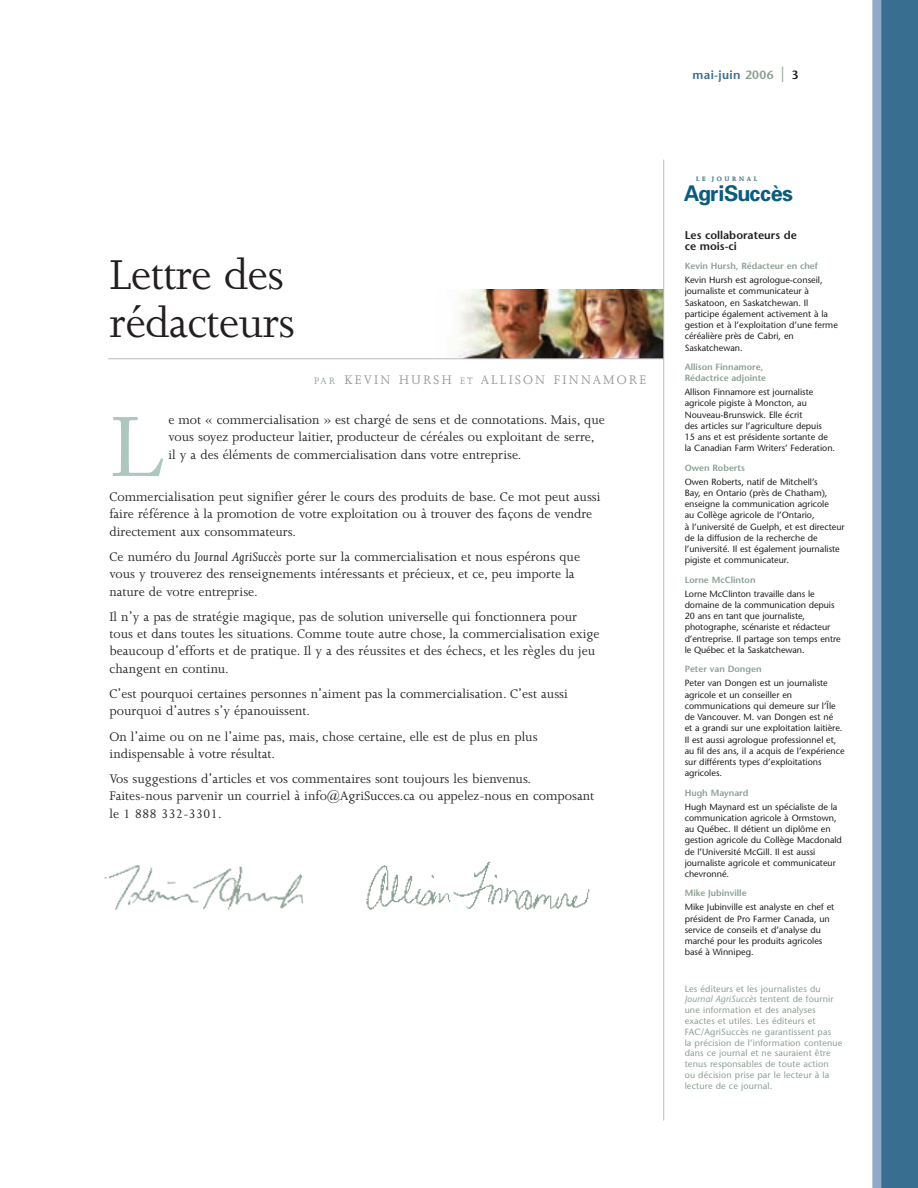
<style>
.page{position:relative;width:918px;height:1188px;background:#fff}
.page>*{position:absolute;margin:0;border:0;box-sizing:border-box;transform-origin:0 0}
.t1{font:82.95px "Adobe Caslon";color:#adc7bc}
.t2{font:48px/48px "Joanna";letter-spacing:-.015em;color:#231f20}
.t3{font:700 21.6px "Univers";letter-spacing:-.03em;color:#0a5c7d}
.t4{font:14.25px/17.2px "Joanna";color:#231f20}
.t5{font:14.25px "Joanna";letter-spacing:.155em;color:#939598}
.t6{font:600 12px "Stone Sans";letter-spacing:.03em;color:#386e8f}
.t7{font:600 11.25px/11.2px "Stone Sans";color:#231f20}
.t8{font:9px/11.2px "Stone Sans";color:#231f20}
.t9{font:9px/10.8px "Stone Sans";letter-spacing:.015em;color:#8ca094}
.t10{font:600 9px/11.2px "Stone Sans";color:#8ca094}
.t11{font:600 7.05px "Joanna";letter-spacing:.37em;color:#0a5c7d}
.s1{font-size:10.65px;color:#8ca094}
.s2{font-style:italic}
.s3{color:#8ca094}
.s4{font-size:21px;color:#8ca094}
.s5{color:#231f20}
</style>
<div class="page">
<img style="left:436px;top:289px;width:227px;height:70px">
<div style="left:880px;top:0;width:38px;height:1188px;background:#386e8f"></div>
<img style="left:104px;top:865px;width:199px;height:46px">
<img style="left:366px;top:861px;width:224px;height:49px">
<div style="left:872px;top:0;width:9px;height:1188px;background:#94a8ca"></div>
<hr style="left:108px;top:359px;width:556px;height:1px;background:#bcbdc0">
<hr style="left:663px;top:160px;width:1px;height:960px;background:#bcbdc0">
<h2 class="t2" style="left:110px;top:255px;width:187px">Lettre des rédacteurs</h2>
<h3 class="t5" style="left:314px;top:375px;width:333px"><span class="s1">PAR</span> KEVIN HURSH <span class="s1">ET</span> ALLISON FINNAMORE</h3>
<h1 class="t1" style="left:110px;top:417px;width:56px">L</h1>
<h3 class="t4" style="left:168px;top:412px;width:438px">e mot « commercialisation » est chargé de sens et de connotations. Mais, que vous soyez producteur laitier, producteur de céréales ou exploitant de serre, il y a des éléments de commercialisation dans votre entreprise.</h3>
<h3 class="t4" style="left:109px;top:490px;width:493px">Commercialisation peut signifier gérer le cours des produits de base. Ce mot peut aussi faire référence à la promotion de votre exploitation ou à trouver des façons de vendre directement aux consommateurs.</h3>
<h3 class="t4" style="left:109px;top:549px;width:472px">Ce numéro du <span class="s2">Journal AgriSuccès</span> porte sur la commercialisation et nous espérons que vous y trouverez des renseignements intéressants et précieux, et ce, peu importe la nature de votre entreprise.</h3>
<p class="t4" style="left:109px;top:609px;width:492px">Il n’y a pas de stratégie magique, pas de solution universelle qui fonctionnera pour tous et dans toutes les situations. Comme toute autre chose, la commercialisation exige beaucoup d’efforts et de pratique. Il y a des réussites et des échecs, et les règles du jeu changent en continu.</p>
<h3 class="t4" style="left:109px;top:686px;width:460px">C’est pourquoi certaines personnes n’aiment pas la commercialisation. C’est aussi pourquoi d’autres s’y épanouissent.</h3>
<h3 class="t4" style="left:110px;top:729px;width:430px">On l’aime ou on ne l’aime pas, mais, chose certaine, elle est de plus en plus indispensable à votre résultat.</h3>
<h3 class="t4" style="left:110px;top:772px;width:486px">Vos suggestions d’articles et vos commentaires sont toujours les bienvenus.<br>Faites-nous parvenir un courriel à info@AgriSucces.ca ou appelez-nous en composant le 1 888 332-3301.</h3>
<h3 class="t6" style="left:693px;top:70px;width:108px">mai-juin <span class="s3">2006</span> <span class="s4">|</span> <span class="s5">3</span></h3>
<p class="t11" style="left:696px;top:177px;width:62px">LE JOURNAL</p>
<h3 class="t3" style="left:684px;top:186px;width:111px">AgriSuccès</h3>
<p class="t7" style="left:685px;top:230px;width:114px">Les collaborateurs de ce mois-ci</p>
<p class="t10" style="left:685px;top:261px;width:135px">Kevin Hursh, Rédacteur en chef</p>
<p class="t8" style="left:685px;top:275px;width:155px">Kevin Hursh est agrologue-conseil, journaliste et communicateur à<br>Saskatoon, en Saskatchewan. Il participe également activement à la gestion et à l’exploitation d’une ferme céréalière près de Cabri, en<br>Saskatchewan.</p>
<p class="t10" style="left:685px;top:362px;width:83px">Allison Finnamore,<br>Rédactrice adjointe</p>
<p class="t8" style="left:685px;top:387px;width:152px">Allison Finnamore est journaliste agricole pigiste à Moncton, au Nouveau-Brunswick. Elle écrit<br>des articles sur l’agriculture depuis<br>15 ans et est présidente sortante de la Canadian Farm Writers’ Federation.</p>
<p class="t10" style="left:685px;top:463px;width:62px">Owen Roberts</p>
<p class="t8" style="left:685px;top:477px;width:162px">Owen Roberts, natif de Mitchell’s<br>Bay, en Ontario (près de Chatham), enseigne la communication agricole<br>au Collège agricole de l’Ontario,<br>à l’université de Guelph, et est directeur de la diffusion de la recherche de l’université. Il est également journaliste pigiste et communicateur.</p>
<p class="t10" style="left:685px;top:575px;width:72px">Lorne McClinton</p>
<p class="t8" style="left:685px;top:589px;width:158px">Lorne McClinton travaille dans le domaine de la communication depuis 20 ans en tant que journaliste, photographe, scénariste et rédacteur d’entreprise. Il partage son temps entre le Québec et la Saskatchewan.</p>
<p class="t10" style="left:685px;top:665px;width:78px">Peter van Dongen</p>
<p class="t8" style="left:685px;top:678px;width:162px">Peter van Dongen est un journaliste agricole et un conseiller en communications qui demeure sur l’Île de Vancouver. M. van Dongen est né<br>et a grandi sur une exploitation laitière.<br>Il est aussi agrologue professionnel et, au fil des ans, il a acquis de l’expérience sur différents types d’exploitations agricoles.</p>
<p class="t10" style="left:685px;top:788px;width:65px">Hugh Maynard</p>
<p class="t8" style="left:685px;top:802px;width:159px">Hugh Maynard est un spécialiste de la communication agricole à Ormstown, au Québec. Il détient un diplôme en gestion agricole du Collège Macdonald de l’Université McGill. Il est aussi journaliste agricole et communicateur chevronné.</p>
<p class="t10" style="left:685px;top:889px;width:63px">Mike Jubinville</p>
<p class="t8" style="left:685px;top:903px;width:151px">Mike Jubinville est analyste en chef et président de Pro Farmer Canada, un service de conseils et d’analyse du marché pour les produits agricoles basé à Winnipeg.</p>
<p class="t9" style="left:685px;top:984px;width:159px">Les éditeurs et les journalistes du <span class="s2">Journal AgriSuccès</span> tentent de fournir une information et des analyses exactes et utiles. Les éditeurs et FAC/AgriSuccès ne garantissent pas<br>la précision de l’information contenue dans ce journal et ne sauraient être tenus responsables de toute action<br>ou décision prise par le lecteur à la lecture de ce journal.</p>
</div>
